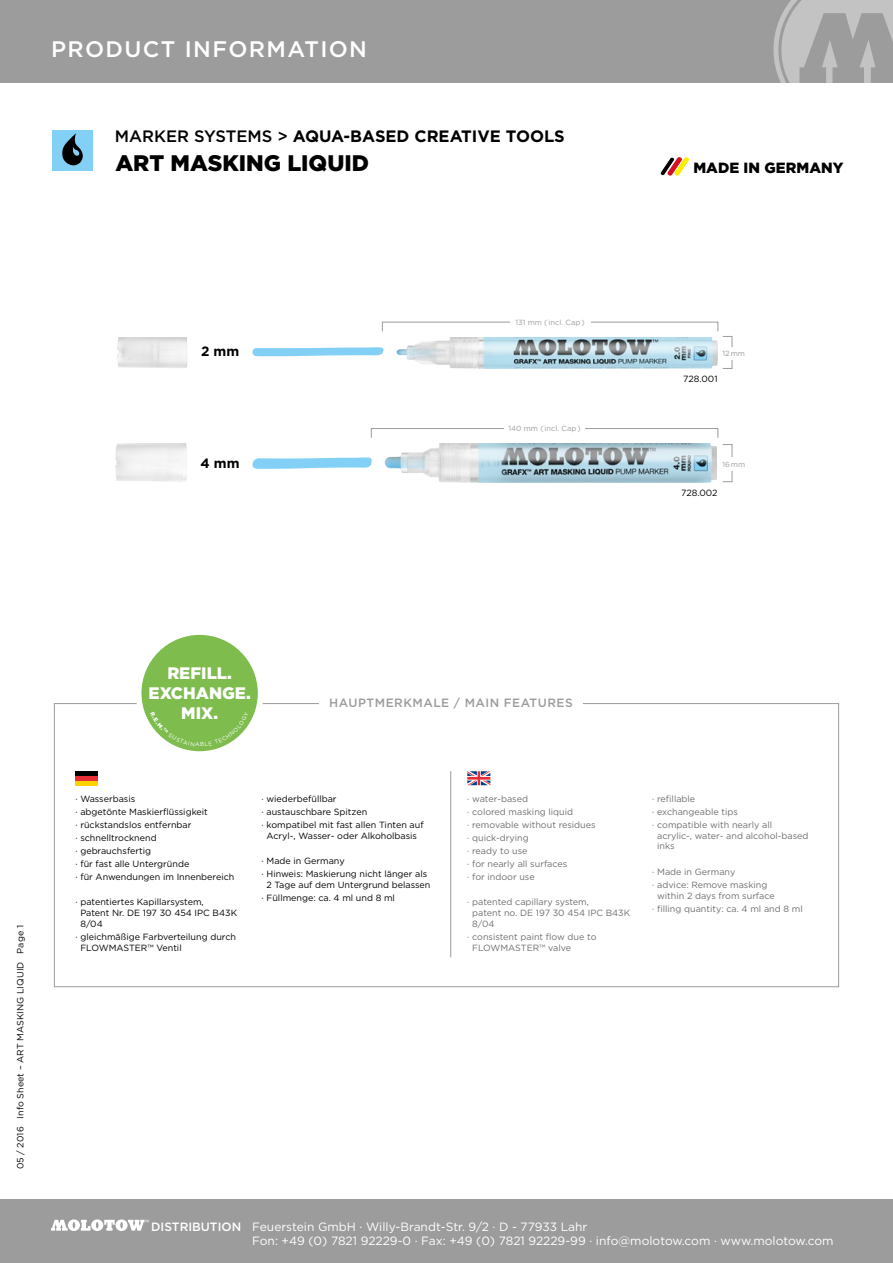
<style>
.page{position:relative;width:893px;height:1263px;background:#fff}
.page>*{position:absolute;margin:0;border:0;box-sizing:border-box;transform-origin:0 0}
.t1{font:500 22.5px "Gotham";letter-spacing:.06em;color:#fff}
.t2{font:900 22.5px "Gotham";color:#000}
.t3{font:900 16.65px/20px "Gotham";color:#fff;text-align:center}
.t4{font:700 16.5px "Gotham";color:#000}
.t5{font:900 14.85px "Gotham";letter-spacing:.005em;color:#000}
.t6{font:700 13.5px "Gotham";color:#000}
.t7{font:12px/14.4px "Gotham";color:#fff}
.t8{font:500 12px "Gotham";letter-spacing:.04em;color:#9c9c9d}
.t9{font:500 12px "Gotham";color:#fff}
.t10{font:9px/12.9px "Gotham";color:#000}
.t11{font:9px/12.9px "Gotham";color:#6e6e6e}
.t12{font:7.5px "Gotham";color:#9c9c9d}
.s1{font-weight:500}
</style>
<div class="page">
<div style="left:0;top:0;width:893px;height:83px;background:#9c9c9d"></div>
<svg style="left:773px;top:0;width:120px;height:83px"></svg>
<div style="left:0;top:1199px;width:893px;height:64px;background:#9c9c9d"></div>
<svg style="left:51px;top:1219px;width:98px;height:12px"></svg>
<svg style="left:660px;top:157px;width:29px;height:19px"></svg>
<div style="left:52px;top:130px;width:41px;height:41px;background:#82d0f5"></div>
<svg style="left:62px;top:133px;width:21px;height:33px"></svg>
<hr style="left:450px;top:771px;width:1px;height:186px;background:#9c9c9d">
<div style="left:75px;top:771px;width:23px;height:5px;background:#000"></div>
<div style="left:75px;top:776px;width:23px;height:5px;background:#e72d35"></div>
<hr style="left:75px;top:781px;width:23px;height:4px;background:#ffd300">
<svg style="left:467px;top:771px;width:23px;height:14px"></svg>
<div style="left:723px;top:336px;width:9px;height:33px;border:1px solid #9c9c9d"></div>
<div style="left:382px;top:322px;width:336px;height:10px;border:1px solid #9c9c9d"></div>
<div style="left:510px;top:317px;width:80px;height:10px;background:#fff"></div>
<div style="left:720px;top:347px;width:28px;height:13px;background:#fff"></div>
<svg style="left:252px;top:347px;width:132px;height:9px"></svg>
<img style="left:396px;top:337px;width:322px;height:31px">
<img style="left:117px;top:337px;width:71px;height:31px">
<div style="left:723px;top:444px;width:9px;height:38px;border:1px solid #9c9c9d"></div>
<div style="left:371px;top:428px;width:347px;height:10px;border:1px solid #9c9c9d"></div>
<div style="left:504px;top:424px;width:81px;height:9px;background:#fff"></div>
<div style="left:720px;top:457px;width:28px;height:14px;background:#fff"></div>
<svg style="left:252px;top:457px;width:120px;height:12px"></svg>
<img style="left:384px;top:444px;width:333px;height:38px">
<img style="left:116px;top:444px;width:71px;height:38px">
<div style="left:139px;top:632px;width:122px;height:122px;background:#7dbc4d;border-radius:50%"></div>
<div style="left:136px;top:629px;width:127px;height:128px;border:6px solid #fff;border-radius:50%"></div>
<svg style="left:150px;top:723px;width:99px;height:23px"></svg>
<h1 class="t1" style="left:51px;top:34px;width:318px">PRODUCT INFORMATION</h1>
<h3 class="t4" style="left:115px;top:126px;width:451px"><span class="s1">MARKER SYSTEMS &gt;</span> AQUA-BASED CREATIVE TOOLS</h3>
<h1 class="t2" style="left:115px;top:147px;width:255px">ART MASKING LIQUID</h1>
<h3 class="t5" style="left:693px;top:157px;width:152px">MADE IN GERMANY</h3>
<h3 class="t6" style="left:201px;top:342px;width:40px">2 mm</h3>
<h3 class="t6" style="left:201px;top:454px;width:41px">4 mm</h3>
<p class="t12" style="left:516px;top:318px;width:71px">131 mm ( incl. Cap )</p>
<p class="t12" style="left:508px;top:424px;width:74px">140 mm ( incl. Cap )</p>
<p class="t12" style="left:722px;top:349px;width:24px">12 mm</p>
<p class="t10" style="left:683px;top:372px;width:36px">728.001</p>
<p class="t12" style="left:722px;top:460px;width:24px">16 mm</p>
<p class="t10" style="left:681px;top:486px;width:38px">728.002</p>
<p class="t10" style="left:14px;top:1169px;width:246px;rotate:-90deg">05 / 2016 Info Sheet – ART MASKING LIQUID Page 1</p>
<h2 class="t3" style="left:149px;top:663px;width:104px">REFILL.<br>EXCHANGE.<br>MIX.</h2>
<h3 class="t8" style="left:329px;top:695px;width:245px">HAUPTMERKMALE / MAIN FEATURES</h3>
<p class="t10" style="left:75px;top:792px;width:160px">∙ Wasserbasis<br>∙ abgetönte Maskierflüssigkeit<br>∙ rückstandslos entfernbar<br>∙ schnelltrocknend<br>∙ gebrauchsfertig<br>∙ für fast alle Untergründe<br>∙ für Anwendungen im Innenbereich</p>
<p class="t10" style="left:80px;top:896px;width:158px;line-height:10.8px;text-indent:-5px">∙ patentiertes Kapillarsystem,<br>Patent Nr. DE 197 30 454 IPC B43K<br>8/04</p>
<p class="t10" style="left:80px;top:931px;width:157px;line-height:10.8px;text-indent:-5px">∙ gleichmäßige Farbverteilung durch<br>FLOWMASTER™ Ventil</p>
<p class="t10" style="left:262px;top:792px;width:164px">∙ wiederbefüllbar<br>∙ austauschbare Spitzen<br>∙ kompatibel mit fast allen Tinten auf</p>
<p class="t10" style="left:266px;top:829px;width:152px">Acryl-, Wasser- oder Alkoholbasis</p>
<p class="t10" style="left:262px;top:855px;width:167px">∙ Made in Germany<br>∙ Hinweis: Maskierung nicht länger als</p>
<p class="t10" style="left:262px;top:878px;width:170px;text-indent:5px">2 Tage auf dem Untergrund belassen ∙ Füllmenge: ca. 4 ml und 8 ml</p>
<p class="t11" style="left:467px;top:792px;width:130px">∙ water-based<br>∙ colored masking liquid<br>∙ removable without residues ∙ quick-drying<br>∙ ready to use<br>∙ for nearly all surfaces<br>∙ for indoor use</p>
<p class="t11" style="left:472px;top:896px;width:160px;line-height:10.8px;text-indent:-5px">∙ patented capillary system,<br>patent no. DE 197 30 454 IPC B43K<br>8/04</p>
<p class="t11" style="left:472px;top:931px;width:126px;line-height:10.8px;text-indent:-5px">∙ consistent paint flow due to<br>FLOWMASTER™ valve</p>
<p class="t11" style="left:652px;top:792px;width:121px">∙ refillable<br>∙ exchangeable tips<br>∙ compatible with nearly all</p>
<p class="t11" style="left:657px;top:830px;width:153px;line-height:10.8px">acrylic-, water- and alcohol-based inks</p>
<p class="t11" style="left:652px;top:865px;width:117px">∙ Made in Germany<br>∙ advice: Remove masking</p>
<p class="t11" style="left:652px;top:889px;width:152px;text-indent:5px">within 2 days from surface<br>∙ filling quantity: ca. 4 ml and 8 ml</p>
<h3 class="t9" style="left:151px;top:1219px;width:91px">DISTRIBUTION</h3>
<h3 class="t7" style="left:252px;top:1219px;width:583px">Feuerstein GmbH · Willy-Brandt-Str. 9/2 · D - 77933 Lahr<br>Fon: +49 (0) 7821 92229-0 · Fax: +49 (0) 7821 92229-99 · info@molotow.com · www.molotow.com</h3>
</div>
